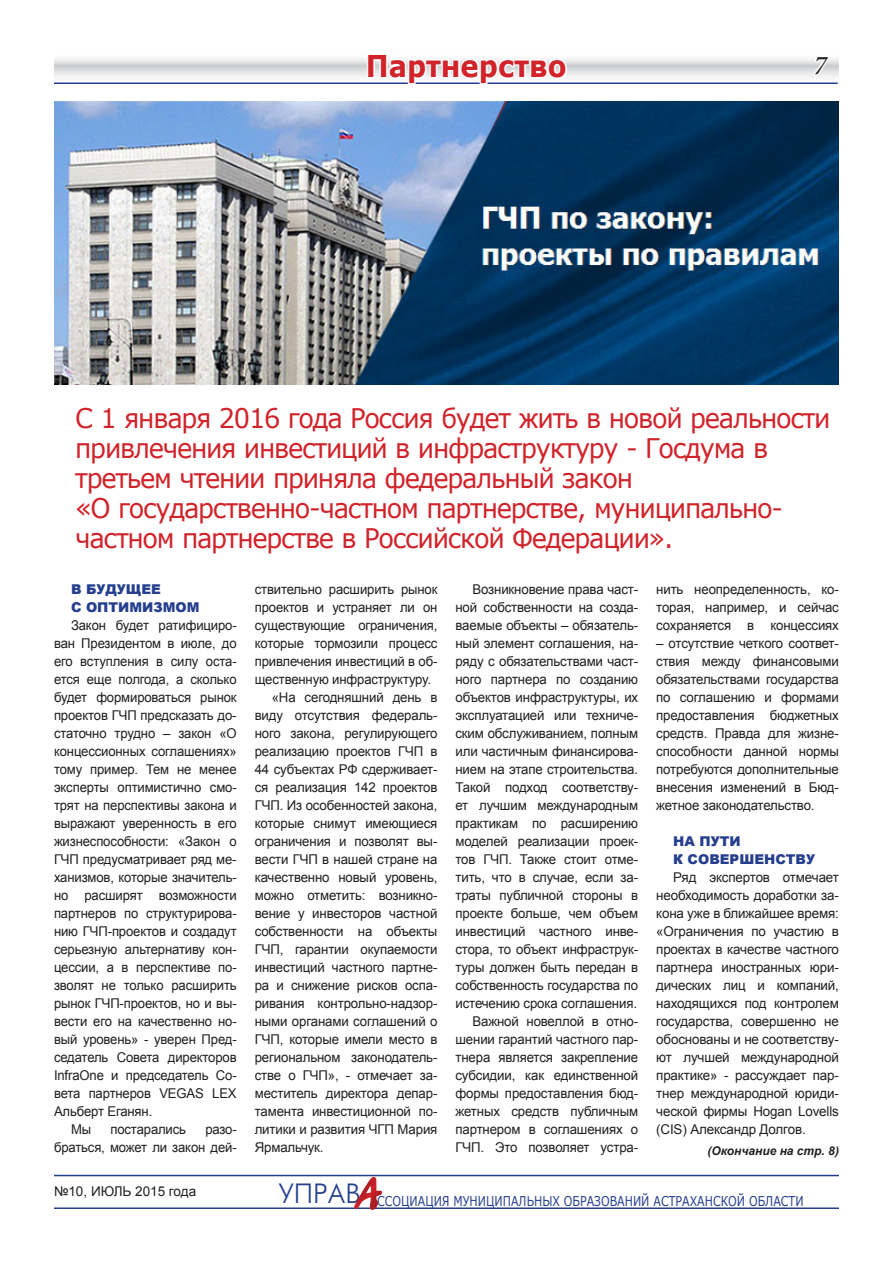
<style>
.page{position:relative;width:893px;height:1263px;background:#fff}
.page>*{position:absolute;margin:0;border:0;box-sizing:border-box;transform-origin:0 0}
.t1{font:44.7px "Tagir CTT";color:#d1232a}
.t2{font:700 30px "Verdana";color:#d1232a;scale:.91 1}
.t3{font:27px/30px "Verdana";letter-spacing:-.05em;color:#d1232a;scale:.95 1}
.t4{font:italic 500 27px "Minion Pro";color:#231f20}
.t5{font:13.5px/18px "Arial";letter-spacing:-.01em;color:#231f20;text-align:justify}
.t6{font:13.5px "Verdana";color:#253f8e;scale:.82 1}
.t7{font:900 13.5px/18px "Arial";color:#253f8e}
.t8{font:italic 700 12px "Arial";color:#231f20}
</style>
<div class="page">
<hr style="left:54px;top:1175px;width:785px;height:1px;background:#253f8e">
<svg style="left:54px;top:59px;width:785px;height:25px"></svg>
<svg style="left:812px;top:59px;width:20px;height:18px"></svg>
<hr style="left:54px;top:1207px;width:785px;height:2px;background:#253f8e">
<div style="left:346px;top:1165px;width:58px;height:63px;background:#231f20;opacity:.5"></div>
<svg style="left:365px;top:59px;width:204px;height:25px"></svg>
<img style="left:54px;top:101px;width:785px;height:284px">
<h2 class="t2" style="left:366px;top:47px;width:222px">Партнерство</h2>
<h3 class="t4" style="left:814px;top:46px;width:14px">7</h3>
<p class="t3" style="left:75px;top:402px;width:797px">С 1 января 2016 года Россия будет жить в новой реальности привлечения инвестиций в инфраструктуру - Госдума в третьем чтении приняла федеральный закон<br>«О государственно-частном партнерстве, муниципально&shy;частном партнерстве в Российской Федерации».</p>
<p class="t7" style="left:71px;top:580px;width:130px">В будущее<br>с оптимизмом</p>
<p class="t5" style="left:71px;top:616px;width:167px">Закон будет ратифициро-</p>
<p class="t5" style="left:54px;top:634px;width:184px">ван Президентом в июле, до</p>
<p class="t5" style="left:54px;top:652px;width:184px">его вступления в силу оста-</p>
<p class="t5" style="left:54px;top:670px;width:184px">ется еще полгода, а сколько</p>
<p class="t5" style="left:54px;top:688px;width:184px">будет формироваться рынок</p>
<p class="t5" style="left:54px;top:706px;width:184px">проектов ГЧП предсказать до-</p>
<p class="t5" style="left:54px;top:724px;width:184px">статочно трудно – закон «О</p>
<p class="t5" style="left:54px;top:742px;width:184px">концессионных соглашениях»</p>
<p class="t5" style="left:54px;top:760px;width:184px">тому пример. Тем не менее</p>
<p class="t5" style="left:54px;top:778px;width:184px">эксперты оптимистично смо-</p>
<p class="t5" style="left:54px;top:796px;width:184px">трят на перспективы закона и</p>
<p class="t5" style="left:54px;top:814px;width:184px">выражают уверенность в его</p>
<p class="t5" style="left:54px;top:832px;width:184px">жизнеспособности: «Закон о</p>
<p class="t5" style="left:54px;top:850px;width:184px">ГЧП предусматривает ряд ме-</p>
<p class="t5" style="left:54px;top:868px;width:184px">ханизмов, которые значитель-</p>
<p class="t5" style="left:54px;top:886px;width:184px">но расширят возможности</p>
<p class="t5" style="left:54px;top:904px;width:184px">партнеров по структурирова-</p>
<p class="t5" style="left:54px;top:922px;width:184px">нию ГЧП-проектов и создадут</p>
<p class="t5" style="left:54px;top:940px;width:184px">серьезную альтернативу кон-</p>
<p class="t5" style="left:54px;top:958px;width:184px">цессии, а в перспективе по-</p>
<p class="t5" style="left:54px;top:976px;width:184px">зволят не только расширить</p>
<p class="t5" style="left:54px;top:994px;width:184px">рынок ГЧП-проектов, но и вы-</p>
<p class="t5" style="left:54px;top:1012px;width:184px">вести его на качественно но-</p>
<p class="t5" style="left:54px;top:1030px;width:184px">вый уровень» - уверен Пред-</p>
<p class="t5" style="left:54px;top:1048px;width:184px">седатель Совета директоров</p>
<p class="t5" style="left:54px;top:1066px;width:184px">InfraOne и председатель Со-</p>
<p class="t5" style="left:54px;top:1084px;width:184px">вета партнеров VEGAS LEX</p>
<p class="t5" style="left:54px;top:1102px;width:100px">Альберт Еганян.</p>
<p class="t5" style="left:71px;top:1120px;width:22px">Мы</p>
<p class="t5" style="left:110px;top:1120px;width:77px">постарались</p>
<p class="t5" style="left:455px;top:580px;width:184px;text-align:right">Возникновение права част&shy;ной собственности на созда&shy;ваемые объекты – обязатель&shy;ный элемент соглашения, на&shy;ряду с обязательствами част&shy;ного партнера по созданию объектов инфраструктуры, их эксплуатацией или техниче&shy;ским обслуживанием, полным или частичным финансирова&shy;нием на этапе строительства.<br>Такой подход соответству&shy;ет лучшим международным практикам по расширению моделей реализации проек&shy;тов ГЧП. Также стоит отме&shy;тить, что в случае, если за&shy;траты публичной стороны в проекте больше, чем объем инвестиций частного инве&shy;стора, то объект инфраструк&shy;туры должен быть передан в собственность государства по истечению срока соглашения.<br>Важной новеллой в отно&shy;шении гарантий частного пар&shy;тнера является закрепление субсидии, как единственной формы предоставления бюд&shy;жетных средств публичным партнером в соглашениях о<br>ГЧП. Это позволяет устра-</p>
<p class="t5" style="left:656px;top:580px;width:184px">нить неопределенность, ко&shy;торая, например, и сейчас сохраняется в концессиях</p>
<p class="t5" style="left:255px;top:580px;width:184px">ствительно расширить рынок</p>
<p class="t5" style="left:255px;top:598px;width:184px">проектов и устраняет ли он</p>
<p class="t5" style="left:255px;top:616px;width:184px">существующие ограничения,</p>
<p class="t5" style="left:255px;top:634px;width:184px">которые тормозили процесс</p>
<p class="t5" style="left:255px;top:652px;width:184px">привлечения инвестиций в об-</p>
<p class="t5" style="left:255px;top:670px;width:178px">щественную инфраструктуру.</p>
<p class="t5" style="left:272px;top:688px;width:167px">«На сегодняшний день в</p>
<p class="t5" style="left:255px;top:706px;width:184px">виду отсутствия федераль-</p>
<p class="t5" style="left:255px;top:724px;width:184px">ного закона, регулирующего</p>
<p class="t5" style="left:255px;top:742px;width:184px">реализацию проектов ГЧП в</p>
<p class="t5" style="left:255px;top:760px;width:184px">44 субъектах РФ сдерживает-</p>
<p class="t5" style="left:255px;top:778px;width:184px">ся реализация 142 проектов</p>
<p class="t5" style="left:255px;top:796px;width:184px">ГЧП. Из особенностей закона,</p>
<p class="t5" style="left:255px;top:814px;width:184px">которые снимут имеющиеся</p>
<p class="t5" style="left:255px;top:832px;width:184px">ограничения и позволят вы-</p>
<p class="t5" style="left:255px;top:850px;width:184px">вести ГЧП в нашей стране на</p>
<p class="t5" style="left:255px;top:868px;width:184px">качественно новый уровень,</p>
<p class="t5" style="left:255px;top:886px;width:184px">можно отметить: возникно-</p>
<p class="t5" style="left:255px;top:904px;width:184px">вение у инвесторов частной</p>
<p class="t5" style="left:255px;top:922px;width:184px">собственности на объекты</p>
<p class="t5" style="left:255px;top:940px;width:184px">ГЧП, гарантии окупаемости</p>
<p class="t5" style="left:255px;top:958px;width:184px">инвестиций частного партне-</p>
<p class="t5" style="left:255px;top:976px;width:184px">ра и снижение рисков оспа-</p>
<p class="t5" style="left:255px;top:994px;width:184px">ривания контрольно-надзор-</p>
<p class="t5" style="left:255px;top:1012px;width:184px">ными органами соглашений о</p>
<p class="t5" style="left:255px;top:1030px;width:184px">ГЧП, которые имели место в</p>
<p class="t5" style="left:255px;top:1048px;width:184px">региональном законодатель-</p>
<p class="t5" style="left:255px;top:1066px;width:184px">стве о ГЧП», - отмечает за-</p>
<p class="t5" style="left:255px;top:1084px;width:184px">меститель директора депар-</p>
<p class="t5" style="left:255px;top:1102px;width:184px">тамента инвестиционной по-</p>
<p class="t5" style="left:255px;top:1120px;width:184px">литики и развития ЧГП Мария</p>
<p class="t5" style="left:255px;top:1138px;width:70px">Ярмальчук.</p>
<p class="t5" style="left:656px;top:634px;width:184px">– отсутствие четкого соответ&shy;ствия между финансовыми обязательствами государства по соглашению и формами предоставления бюджетных средств. Правда для жизне&shy;способности данной нормы потребуются дополнительные внесения изменений в Бюд&shy;жетное законодательство.</p>
<p class="t7" style="left:673px;top:832px;width:143px">На пути<br>к совершенству</p>
<p class="t5" style="left:656px;top:868px;width:184px;text-indent:17px">Ряд экспертов отмечает необходимость доработки за&shy;кона уже в ближайшее время: «Ограничения по участию в проектах в качестве частного партнера иностранных юри&shy;дических лиц и компаний, находящихся под контролем государства, совершенно не обоснованы и не соответству&shy;ют лучшей международной практике» - рассуждает пар&shy;тнер международной юриди&shy;ческой фирмы Hogan Lovells (CIS) Александр Долгов.</p>
<p class="t8" style="left:707px;top:1143px;width:133px">(Окончание на стр. 8)</p>
<p class="t5" style="left:54px;top:1120px;width:184px;text-align:right">разо-<br>браться, может ли закон дей-</p>
<p class="t5" style="left:54px;top:1183px;width:144px">№10, июль 2015 года</p>
<h1 class="t1" style="left:354px;top:1166px;width:26px">А</h1>
<p class="t6" style="left:279px;top:1192px;width:642px"><sup>УПРАВ</sup> ссоциация муниципальных образований Астраханской области</p>
</div>
